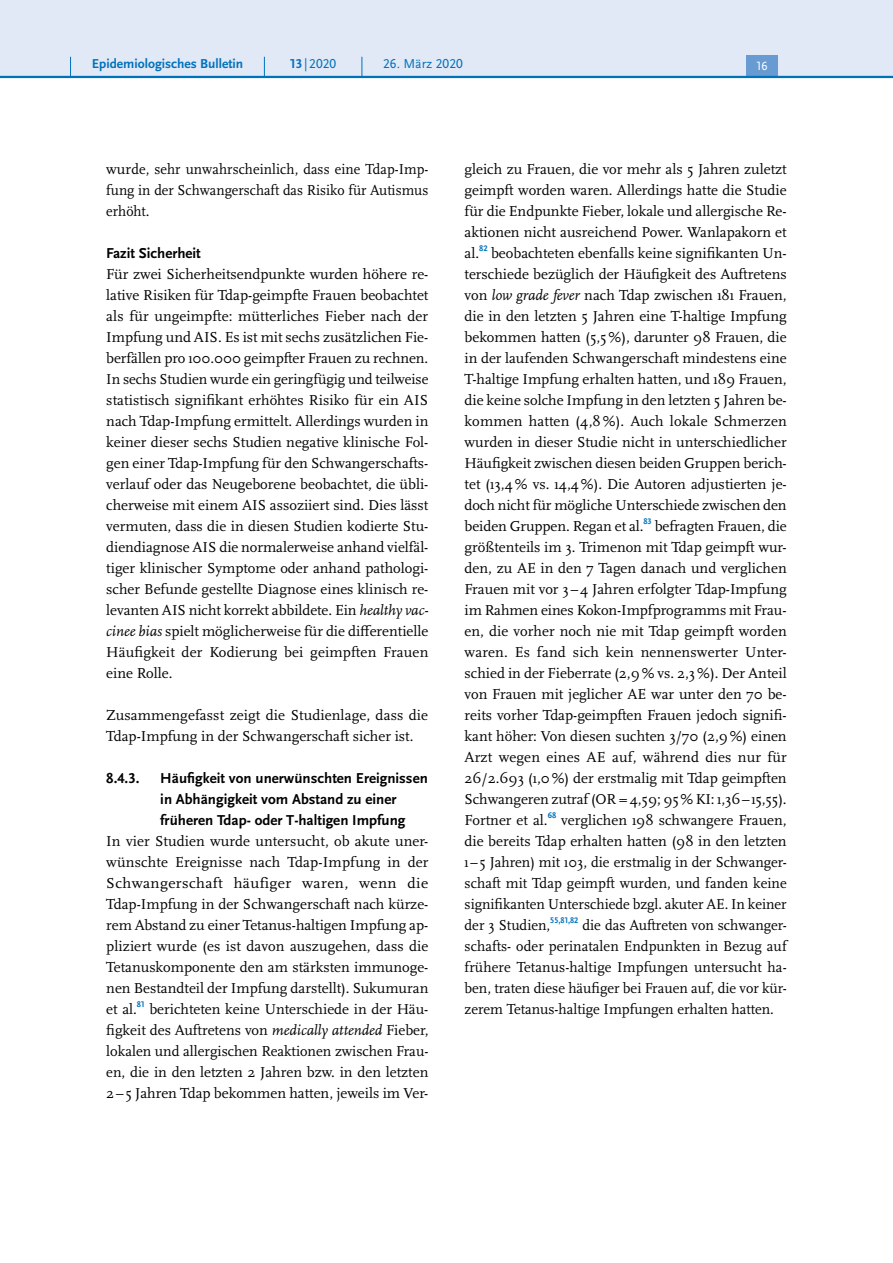
<style>
.page{position:relative;width:893px;height:1263px;background:#fff}
.page>*{position:absolute;margin:0;border:0;box-sizing:border-box;transform-origin:0 0}
.P_-_Fließtext{font:15px/21px "Scala Pro";color:#000;text-align:justify}
.t1{font:700 15px/21px "Scala Sans Pro";color:#000}
.t2{font:700 13.5px "Scala Sans Pro";color:#0072bc}
.t3{font:13.5px "Scala Sans Pro";color:#0072bc}
.t4{font:12.45px "Scala Sans Pro";color:#fff}
.s1{font-weight:700}
.s2{font-style:italic}
</style>
<div class="page">
<div style="left:0;top:0;width:893px;height:77px;background:#e1e8f6"></div>
<div style="left:746px;top:55px;width:32px;height:21px;background:#679bd2"></div>
<hr style="left:0;top:76px;width:893px;height:2px;background:#0072bc">
<svg style="left:70px;top:57px;width:1px;height:19px"></svg>
<svg style="left:264px;top:57px;width:1px;height:19px"></svg>
<svg style="left:362px;top:57px;width:1px;height:19px"></svg>
<p class="t2" style="left:92px;top:55px;width:153px">Epidemiologisches Bulletin</p>
<p class="t3" style="left:290px;top:55px;width:47px"><span class="s1">13</span>|2020</p>
<p class="t3" style="left:383px;top:55px;width:81px">26. März 2020</p>
<p class="t4" style="left:757px;top:59px;width:13px">16</p>
<p class="P_-_Fließtext" style="left:106px;top:158px;width:324px">wurde, sehr unwahrscheinlich, dass eine Tdap-Imp&shy;fung in der Schwangerschaft das Risiko für Autismus erhöht.</p>
<h5 class="t1" style="left:106px;top:242px;width:96px">Fazit Sicherheit</h5>
<p class="P_-_Fließtext" style="left:106px;top:263px;width:324px">Für zwei Sicherheitsendpunkte wurden höhere re&shy;lative Risiken für Tdap-geimpfte Frauen beobachtet als für ungeimpfte: mütterliches Fieber nach der Impfung und AIS. Es ist mit sechs zusätzlichen Fie&shy;berfällen pro 100.000 geimpfter Frauen zu rechnen.<br>In sechs Studien wurde ein geringfügig und teilweise statistisch signifikant erhöhtes Risiko für ein AIS nach Tdap-Impfung ermittelt. Allerdings wurden in keiner dieser sechs Studien negative klinische Fol&shy;gen einer Tdap-Impfung für den Schwangerschafts&shy;verlauf oder das Neugeborene beobachtet, die übli&shy;cherweise mit einem AIS assoziiert sind. Dies lässt vermuten, dass die in diesen Studien kodierte Stu&shy;diendiagnose AIS die normalerweise anhand vielfäl&shy;tiger klinischer Symptome oder anhand pathologi&shy;scher Befunde gestellte Diagnose eines klinisch re&shy;levanten AIS nicht korrekt abbildete. Ein <span class="s2">healthy vac&shy;cinee bias</span> spielt möglicherweise für die differentielle Häufigkeit der Kodierung bei geimpften Frauen eine Rolle.</p>
<p class="P_-_Fließtext" style="left:106px;top:704px;width:323px">Zusammengefasst zeigt die Studienlage, dass die<br>Tdap-Impfung in der Schwangerschaft sicher ist.</p>
<h5 class="t1" style="left:106px;top:767px;width:35px">8.4.3.</h5>
<h5 class="t1" style="left:160px;top:767px;width:269px">Häufigkeit von unerwünschten Ereignissen in Abhängigkeit vom Abstand zu einer früheren Tdap- oder T-haltigen Impfung</h5>
<p class="P_-_Fließtext" style="left:106px;top:830px;width:324px">In vier Studien wurde untersucht, ob akute uner&shy;wünschte Ereignisse nach Tdap-Impfung in der Schwangerschaft häufiger waren, wenn die Tdap-Impfung in der Schwangerschaft nach kürze&shy;rem Abstand zu einer Tetanus-haltigen Impfung ap&shy;pliziert wurde (es ist davon auszugehen, dass die Tetanuskomponente den am stärksten immunoge&shy;nen Bestandteil der Impfung darstellt). Sukumuran et al.<sup>81</sup> berichteten keine Unterschiede in der Häu&shy;figkeit des Auftretens von <span class="s2">medically attended</span> Fieber, lokalen und allergischen Reaktionen zwischen Frau&shy;en, die in den letzten 2 Jahren bzw. in den letzten 2– 5 Jahren Tdap bekommen hatten, jeweils im Ver-</p>
<p class="P_-_Fließtext" style="left:465px;top:158px;width:324px">gleich zu Frauen, die vor mehr als 5 Jahren zuletzt geimpft worden waren. Allerdings hatte die Studie für die Endpunkte Fieber, lokale und allergische Re&shy;aktionen nicht ausreichend Power. Wanlapakorn et al.<sup>82</sup> beobachteten ebenfalls keine signifikanten Un&shy;terschiede bezüglich der Häufigkeit des Auftretens von <span class="s2">low grade fever</span> nach Tdap zwischen 181 Frauen, die in den letzten 5 Jahren eine T-haltige Impfung bekommen hatten (5,5%), darunter 98 Frauen, die in der laufenden Schwangerschaft mindestens eine T-haltige Impfung erhalten hatten, und 189 Frauen, die keine solche Impfung in den letzten 5 Jahren be&shy;kommen hatten (4,8%). Auch lokale Schmerzen wurden in dieser Studie nicht in unterschiedlicher Häufigkeit zwischen diesen beiden Gruppen berich&shy;tet (13,4% vs. 14,4%). Die Autoren adjustierten je&shy;doch nicht für mögliche Unterschiede zwischen den beiden Gruppen. Regan et al.<sup>83</sup> befragten Frauen, die größtenteils im 3. Trimenon mit Tdap geimpft wur&shy;den, zu AE in den 7 Tagen danach und verglichen Frauen mit vor 3 –4 Jahren erfolgter Tdap-Impfung im Rahmen eines Kokon-Impfprogramms mit Frau&shy;en, die vorher noch nie mit Tdap geimpft worden waren. Es fand sich kein nennenswerter Unter&shy;schied in der Fieberrate (2,9% vs. 2,3%). Der Anteil von Frauen mit jeglicher AE war unter den 70 be&shy;reits vorher Tdap-geimpften Frauen jedoch signifi&shy;kant höher: Von diesen suchten 3/70 (2,9%) einen Arzt wegen eines AE auf, während dies nur für 26/2.693 (1,0%) der erstmalig mit Tdap geimpften Schwangeren zutraf (OR = 4,59; 95% KI: 1,36–15,55).<br>Fortner et al.<sup>68</sup> verglichen 198 schwangere Frauen, die bereits Tdap erhalten hatten (98 in den letzten 1–5 Jahren) mit 103, die erstmalig in der Schwanger&shy;schaft mit Tdap geimpft wurden, und fanden keine signifikanten Unterschiede bzgl. akuter AE. In keiner der 3 Studien,<sup>55,81,82</sup> die das Auftreten von schwanger&shy;schafts- oder perinatalen Endpunkten in Bezug auf frühere Tetanus-haltige Impfungen untersucht ha&shy;ben, traten diese häufiger bei Frauen auf, die vor kür&shy;zerem Tetanus-haltige Impfungen erhalten hatten.</p>
</div>
